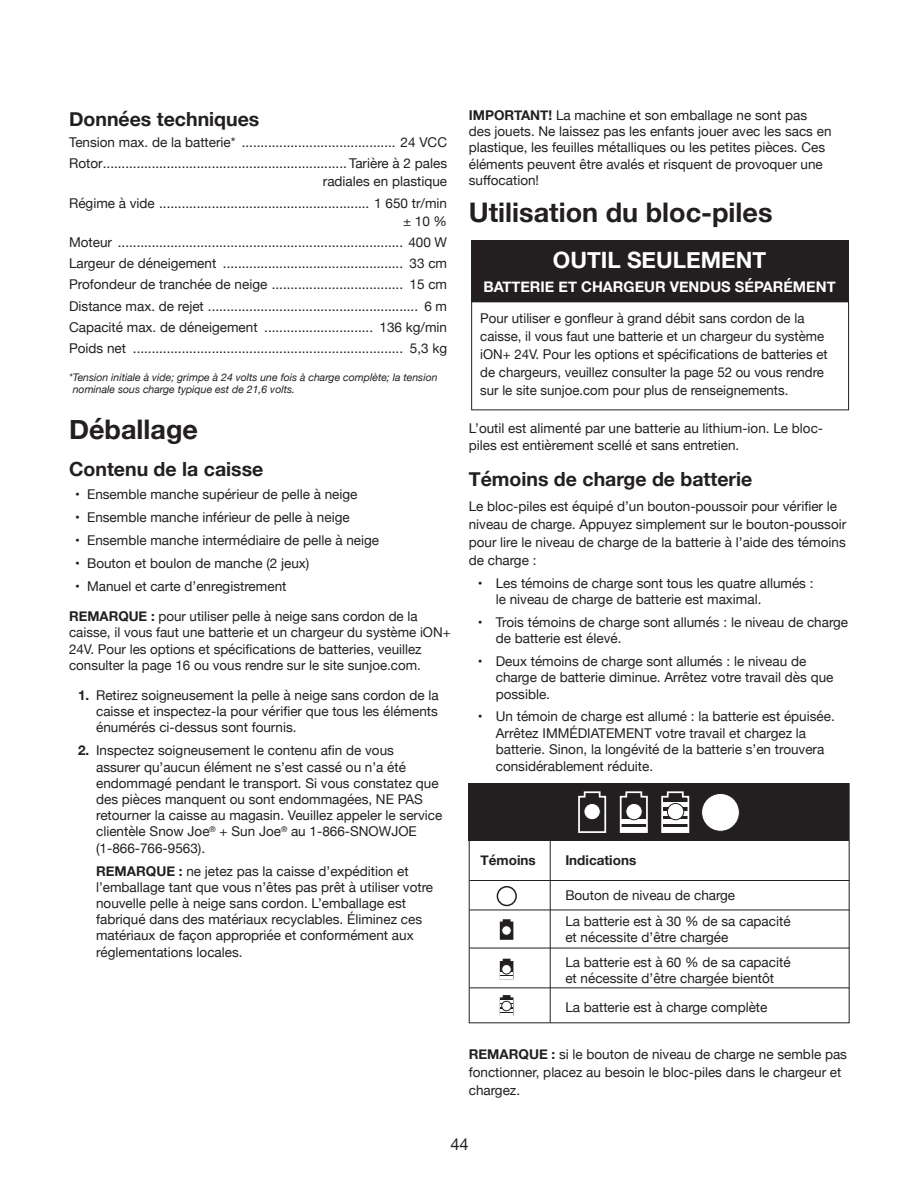
<style>
.page{position:relative;width:918px;height:1188px;background:#fff}
.page>*{position:absolute;margin:0;border:0;box-sizing:border-box;transform-origin:0 0}
.t1{font:700 27px "Helvetica Neue";color:#231f20}
.t2{font:700 22.5px "Helvetica Neue";color:#fff}
.t3{font:700 19.5px "Helvetica Neue";color:#231f20}
.t4{font:16.5px "Helvetica Neue";color:#231f20}
.t5{font:700 14.7px "Helvetica Neue";color:#fff}
.t6{font:13.5px/16.2px "Helvetica Neue";color:#231f20}
.t7{font:700 13.5px "Helvetica Neue";color:#231f20}
.t8{font:italic 10.5px/12.6px "Helvetica Neue";color:#231f20}
.s1{font-weight:700}
</style>
<div class="page">
<div style="left:471px;top:301px;width:378px;height:109px;border:1px solid #231f20"></div>
<div style="left:471px;top:240px;width:378px;height:61px;background:#231f20"></div>
<div style="left:469px;top:783px;width:380px;height:58px;background:#231f20"></div>
<hr style="left:470px;top:880px;width:380px;height:1px;background:#231f20">
<hr style="left:470px;top:910px;width:380px;height:1px;background:#231f20">
<hr style="left:470px;top:948px;width:380px;height:1px;background:#231f20">
<hr style="left:470px;top:987px;width:380px;height:1px;background:#231f20">
<hr style="left:550px;top:840px;width:1px;height:183px;background:#231f20">
<div style="left:497px;top:886px;width:20px;height:20px;border:2px solid #231f20;border-radius:50%"></div>
<svg style="left:500px;top:919px;width:13px;height:21px"></svg>
<svg style="left:500px;top:959px;width:13px;height:17px"></svg>
<svg style="left:500px;top:995px;width:13px;height:18px"></svg>
<div style="left:502px;top:926px;width:9px;height:9px;background:#fff;border-radius:50%"></div>
<div style="left:502px;top:926px;width:9px;height:9px;border:1px solid #231f20;border-radius:50%"></div>
<div style="left:502px;top:965px;width:9px;height:9px;background:#fff;border-radius:50%"></div>
<div style="left:502px;top:964px;width:9px;height:10px;border:1px solid #231f20;border-radius:50%"></div>
<div style="left:502px;top:1001px;width:9px;height:10px;background:#fff;border-radius:50%"></div>
<div style="left:502px;top:1001px;width:9px;height:10px;border:1px solid #231f20;border-radius:50%"></div>
<svg style="left:619px;top:791px;width:29px;height:42px"></svg>
<hr style="left:621px;top:819px;width:25px;height:4px;background:#fff">
<hr style="left:621px;top:828px;width:25px;height:4px;background:#fff">
<div style="left:626px;top:803px;width:16px;height:17px;background:#fff;border-radius:50%"></div>
<div style="left:626px;top:803px;width:17px;height:17px;border:1px solid #231f20;border-radius:50%"></div>
<div style="left:702px;top:793px;width:37px;height:38px;background:#fff;border-radius:50%"></div>
<div style="left:701px;top:793px;width:39px;height:39px;border:1px solid #231f20;border-radius:50%"></div>
<svg style="left:578px;top:791px;width:29px;height:42px"></svg>
<svg style="left:661px;top:791px;width:29px;height:42px"></svg>
<hr style="left:662px;top:819px;width:26px;height:4px;background:#fff">
<hr style="left:662px;top:828px;width:26px;height:4px;background:#fff">
<hr style="left:662px;top:803px;width:26px;height:4px;background:#fff">
<svg style="left:662px;top:811px;width:26px;height:4px"></svg>
<div style="left:667px;top:803px;width:17px;height:17px;background:#fff;border-radius:50%"></div>
<div style="left:667px;top:803px;width:17px;height:17px;border:1px solid #231f20;border-radius:50%"></div>
<h3 class="t3" style="left:69px;top:104px;width:192px">Données techniques</h3>
<p class="t6" style="left:69px;top:132px;width:380px;line-height:21.3px">Tension max. de la batterie* ......................................... 24 VCC<br>Rotor................................................................. Tarière à 2 pales</p>
<p class="t6" style="left:69px;top:196px;width:380px">Régime à vide ........................................................ 1 650 tr/min</p>
<p class="t6" style="left:69px;top:232px;width:380px;line-height:21.3px;text-align:justify">Moteur ............................................................................ 400 W Largeur de déneigement ................................................ 33 cm Profondeur de tranchée de neige ................................... 15 cm Distance max. de rejet ........................................................ 6 m Capacité max. de déneigement ............................. 136 kg/min Poids net ........................................................................ 5,3 kg</p>
<p class="t8" style="left:73px;top:371px;width:366px;text-indent:-4px">*Tension initiale à vide; grimpe à 24 volts une fois à charge complète; la tension nominale sous charge typique est de 21,6 volts.</p>
<h1 class="t1" style="left:69px;top:408px;width:130px">Déballage</h1>
<h3 class="t3" style="left:69px;top:454px;width:196px">Contenu de la caisse</h3>
<p class="t6" style="left:75px;top:487px;width:284px">• Ensemble manche supérieur de pelle à neige</p>
<p class="t6" style="left:75px;top:510px;width:276px">• Ensemble manche inférieur de pelle à neige</p>
<p class="t6" style="left:75px;top:533px;width:306px">• Ensemble manche intermédiaire de pelle à neige</p>
<p class="t6" style="left:75px;top:556px;width:236px">• Bouton et boulon de manche (2 jeux)</p>
<p class="t6" style="left:75px;top:579px;width:213px">• Manuel et carte d’enregistrement</p>
<p class="t6" style="left:69px;top:609px;width:383px"><span class="s1">REMARQUE :</span> pour utiliser pelle à neige sans cordon de la caisse, il vous faut une batterie et un chargeur du système iON+ 24V. Pour les options et spécifications de batteries, veuillez consulter la page 16 ou vous rendre sur le site sunjoe.com.</p>
<p class="t6" style="left:96px;top:688px;width:344px;text-align:justify;text-indent:-18px"><span class="s1">1.</span> Retirez soigneusement la pelle à neige sans cordon de la caisse et inspectez-la pour vérifier que tous les éléments énumérés ci-dessus sont fournis.</p>
<p class="t6" style="left:96px;top:743px;width:348px;text-indent:-18px"><span class="s1">2.</span> Inspectez soigneusement le contenu afin de vous<br>assurer qu’aucun élément ne s’est cassé ou n’a été endommagé pendant le transport. Si vous constatez que des pièces manquent ou sont endommagées, NE PAS retourner la caisse au magasin. Veuillez appeler le service clientèle Snow Joe<sup>®</sup> + Sun Joe<sup>®</sup> au 1-866-SNOWJOE (1-866-766-9563).</p>
<p class="t6" style="left:96px;top:863px;width:339px"><span class="s1">REMARQUE :</span> ne jetez pas la caisse d’expédition et l’emballage tant que vous n’êtes pas prêt à utiliser votre nouvelle pelle à neige sans cordon. L’emballage est fabriqué dans des matériaux recyclables. Éliminez ces matériaux de façon appropriée et conformément aux réglementations locales.</p>
<p class="t6" style="left:469px;top:108px;width:364px"><span class="s1">IMPORTANT!</span> La machine et son emballage ne sont pas des jouets. Ne laissez pas les enfants jouer avec les sacs en plastique, les feuilles métalliques ou les petites pièces. Ces éléments peuvent être avalés et risquent de provoquer une suffocation!</p>
<h1 class="t1" style="left:469px;top:191px;width:305px">Utilisation du bloc-piles</h1>
<h2 class="t2" style="left:553px;top:242px;width:215px">OUTIL SEULEMENT</h2>
<p class="t5" style="left:483px;top:275px;width:354px">BATTERIE ET CHARGEUR VENDUS SÉPARÉMENT</p>
<p class="t6" style="left:480px;top:310px;width:349px;line-height:18px">Pour utiliser e gonfleur à grand débit sans cordon de la caisse, il vous faut une batterie et un chargeur du système iON+ 24V. Pour les options et spécifications de batteries et de chargeurs, veuillez consulter la page 52 ou vous rendre sur le site sunjoe.com pour plus de renseignements.</p>
<p class="t6" style="left:469px;top:421px;width:356px">L’outil est alimenté par une batterie au lithium-ion. Le bloc&shy;piles est entièrement scellé et sans entretien.</p>
<h3 class="t3" style="left:469px;top:464px;width:285px">Témoins de charge de batterie</h3>
<p class="t6" style="left:469px;top:498px;width:379px;line-height:18px">Le bloc-piles est équipé d’un bouton-poussoir pour vérifier le niveau de charge. Appuyez simplement sur le bouton-poussoir pour lire le niveau de charge de la batterie à l’aide des témoins de charge :</p>
<p class="t6" style="left:496px;top:575px;width:319px;text-indent:-18px">• Les témoins de charge sont tous les quatre allumés : le niveau de charge de batterie est maximal.</p>
<p class="t6" style="left:496px;top:614px;width:354px;text-indent:-18px">• Trois témoins de charge sont allumés : le niveau de charge de batterie est élevé.</p>
<p class="t6" style="left:496px;top:653px;width:339px;text-indent:-18px">• Deux témoins de charge sont allumés : le niveau de charge de batterie diminue. Arrêtez votre travail dès que possible.</p>
<p class="t6" style="left:496px;top:709px;width:340px;text-indent:-18px">• Un témoin de charge est allumé : la batterie est épuisée.<br>Arrêtez IMMÉDIATEMENT votre travail et chargez la batterie. Sinon, la longévité de la batterie s’en trouvera considérablement réduite.</p>
<p class="t7" style="left:481px;top:850px;width:57px">Témoins</p>
<p class="t7" style="left:565px;top:850px;width:72px">Indications</p>
<p class="t6" style="left:565px;top:884px;width:227px;line-height:25px">Bouton de niveau de charge<br>La batterie est à 30 % de sa capacité</p>
<p class="t6" style="left:565px;top:925px;width:227px;line-height:25px">et nécessite d’être chargée<br>La batterie est à 60 % de sa capacité</p>
<p class="t6" style="left:565px;top:964px;width:210px;line-height:29.4px">et nécessite d’être chargée bientôt<br>La batterie est à charge complète</p>
<p class="t6" style="left:469px;top:1046px;width:380px;line-height:18px"><span class="s1">REMARQUE :</span> si le bouton de niveau de charge ne semble pas fonctionner, placez au besoin le bloc-piles dans le chargeur et chargez.</p>
<p class="t4" style="left:450px;top:1132px;width:20px">44</p>
</div>
